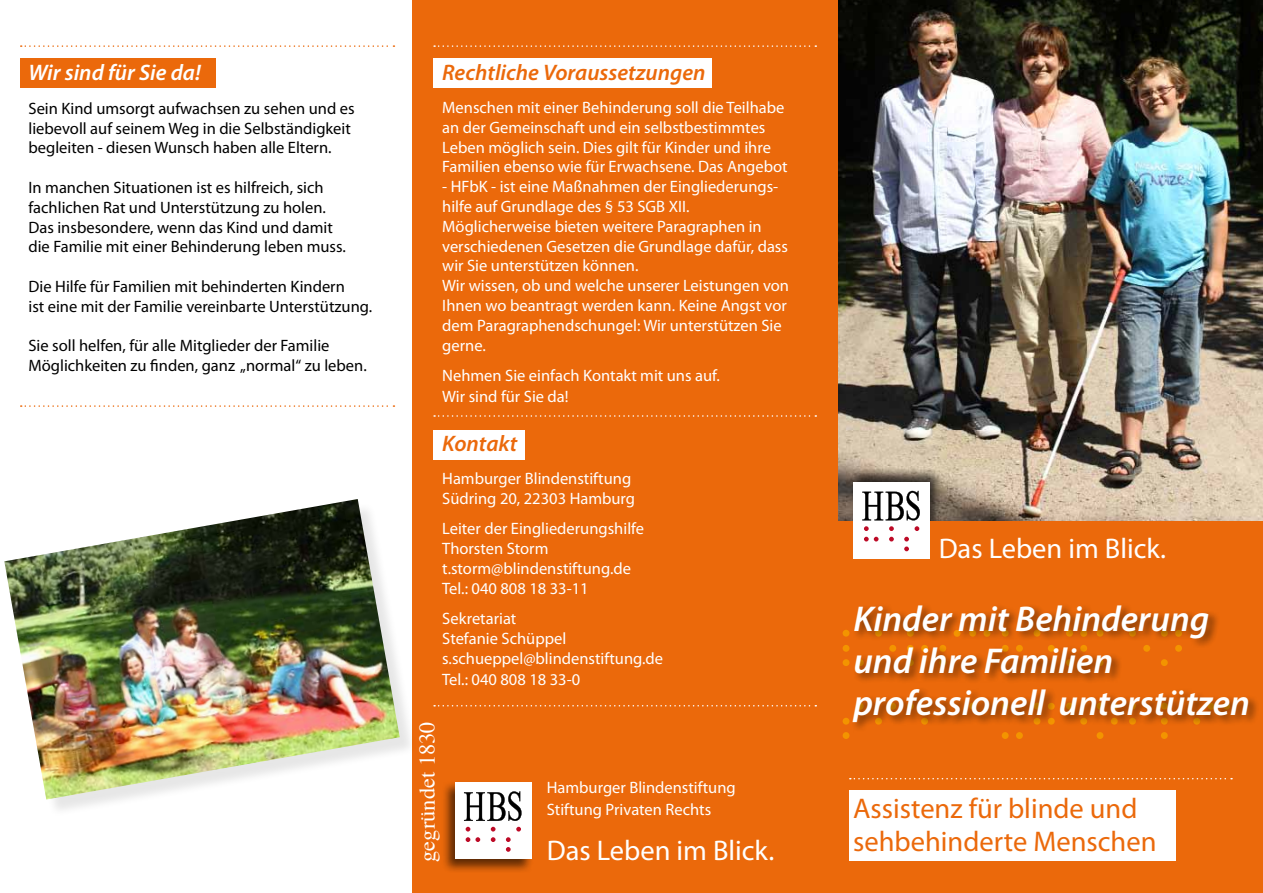
<style>
.page{position:relative;width:1263px;height:893px;background:#fff}
.page>*{position:absolute;margin:0;border:0;box-sizing:border-box;transform-origin:0 0}
.t1{font:italic 600 36px/42px "Myriad Pro";color:#fff}
.t2{font:28.5px/33px "Myriad Pro";color:#eb690b}
.t3{font:28.5px "Myriad Pro";color:#fff}
.t4{font:italic 600 22.5px "Myriad Pro";color:#eb690b}
.t5{font:italic 600 22.5px "Myriad Pro";color:#fff}
.t6{font:22.5px "Times";color:#fff}
.t7{font:16.5px/19.8px "Myriad Pro";color:#fff}
.t8{font:16.5px/19.8px "Myriad Pro";color:#000}
</style>
<div class="page">
<img style="left:838px;top:0;width:425px;height:522px">
<div style="left:850px;top:467px;width:92px;height:93px;background:#000;opacity:.6"></div>
<div style="left:20px;top:58px;width:196px;height:29px;background:#eb690b"></div>
<div style="left:412px;top:0;width:426px;height:893px;background:#eb690b"></div>
<div style="left:838px;top:522px;width:425px;height:371px;background:#eb690b"></div>
<div style="left:843px;top:718px;width:6px;height:7px;background:#f39400;border-radius:50%"></div>
<div style="left:843px;top:732px;width:6px;height:7px;background:#f39400;border-radius:50%"></div>
<div style="left:1002px;top:732px;width:7px;height:7px;background:#f39400;border-radius:50%"></div>
<div style="left:1016px;top:732px;width:7px;height:7px;background:#f39400;border-radius:50%"></div>
<div style="left:1096px;top:732px;width:7px;height:7px;background:#f39400;border-radius:50%"></div>
<div style="left:1161px;top:732px;width:7px;height:7px;background:#f39400;border-radius:50%"></div>
<div style="left:843px;top:630px;width:6px;height:7px;background:#f39400;border-radius:50%"></div>
<div style="left:843px;top:645px;width:6px;height:7px;background:#f39400;border-radius:50%"></div>
<div style="left:843px;top:659px;width:6px;height:7px;background:#f39400;border-radius:50%"></div>
<div style="left:850px;top:603px;width:408px;height:130px;background:#000;opacity:.5"></div>
<svg style="left:850px;top:778px;width:382px;height:1px"></svg>
<svg style="left:434px;top:45px;width:382px;height:2px"></svg>
<svg style="left:21px;top:405px;width:373px;height:2px"></svg>
<svg style="left:21px;top:45px;width:373px;height:2px"></svg>
<div style="left:433px;top:58px;width:278px;height:29px;background:#fff"></div>
<div style="left:433px;top:430px;width:91px;height:29px;background:#fff"></div>
<svg style="left:434px;top:415px;width:382px;height:2px"></svg>
<svg style="left:434px;top:705px;width:382px;height:1px"></svg>
<div style="left:849px;top:790px;width:327px;height:70px;background:#fff"></div>
<div style="left:7px;top:501px;width:410px;height:316px;background:#000;opacity:.1"></div>
<img style="left:4px;top:499px;width:396px;height:300px">
<div style="left:441px;top:780px;width:93px;height:93px;background:#000;opacity:.6"></div>
<div style="left:455px;top:783px;width:76px;height:76px;background:#fff"></div>
<svg style="left:464px;top:791px;width:58px;height:30px"></svg>
<svg style="left:466px;top:827px;width:4px;height:4px"></svg>
<svg style="left:466px;top:837px;width:14px;height:5px"></svg>
<svg style="left:491px;top:827px;width:4px;height:4px"></svg>
<svg style="left:491px;top:837px;width:4px;height:5px"></svg>
<svg style="left:516px;top:827px;width:5px;height:4px"></svg>
<svg style="left:506px;top:837px;width:5px;height:15px"></svg>
<div style="left:853px;top:482px;width:77px;height:76px;background:#fff"></div>
<svg style="left:862px;top:491px;width:58px;height:29px"></svg>
<svg style="left:864px;top:526px;width:5px;height:5px"></svg>
<svg style="left:864px;top:537px;width:14px;height:4px"></svg>
<svg style="left:889px;top:526px;width:5px;height:5px"></svg>
<svg style="left:889px;top:537px;width:5px;height:4px"></svg>
<svg style="left:914px;top:526px;width:5px;height:5px"></svg>
<svg style="left:904px;top:537px;width:5px;height:14px"></svg>
<h3 class="t5" style="left:28px;top:59px;width:174px">Wir sind für Sie da!</h3>
<p class="t8" style="left:28px;top:98px;width:328px">Sein Kind umsorgt aufwachsen zu sehen und es liebevoll auf seinem Weg in die Selbständigkeit begleiten - diesen Wunsch haben alle Eltern.</p>
<p class="t8" style="left:28px;top:177px;width:319px">In manchen Situationen ist es hilfreich, sich fachlichen Rat und Unterstützung zu holen.<br>Das insbesondere, wenn das Kind und damit die Familie mit einer Behinderung leben muss.</p>
<p class="t8" style="left:28px;top:276px;width:345px">Die Hilfe für Familien mit behinderten Kindern<br>ist eine mit der Familie vereinbarte Unterstützung.</p>
<p class="t8" style="left:28px;top:336px;width:340px">Sie soll helfen, für alle Mitglieder der Familie<br>Möglichkeiten zu finden, ganz „normal“ zu leben.</p>
<h3 class="t4" style="left:442px;top:58px;width:265px">Rechtliche Voraussetzungen</h3>
<p class="t7" style="left:442px;top:97px;width:347px">Menschen mit einer Behinderung soll die Teilhabe an der Gemeinschaft und ein selbstbestimmtes Leben möglich sein. Dies gilt für Kinder und ihre Familien ebenso wie für Erwachsene. Das Angebot</p>
<p class="t7" style="left:442px;top:176px;width:348px">- HFbK - ist eine Maßnahmen der Eingliederungs&shy;hilfe auf Grundlage des § 53 SGB XII.<br>Möglicherweise bieten weitere Paragraphen in verschiedenen Gesetzen die Grundlage dafür, dass wir Sie unterstützen können.<br>Wir wissen, ob und welche unserer Leistungen von Ihnen wo beantragt werden kann. Keine Angst vor dem Paragraphendschungel: Wir unterstützen Sie gerne.</p>
<p class="t7" style="left:442px;top:364px;width:279px;line-height:21.6px">Nehmen Sie einfach Kontakt mit uns auf.<br>Wir sind für Sie da!</p>
<h3 class="t4" style="left:442px;top:429px;width:76px">Kontakt</h3>
<p class="t7" style="left:442px;top:469px;width:194px">Hamburger Blindenstiftung<br>Südring 20, 22303 Hamburg</p>
<p class="t7" style="left:442px;top:519px;width:203px">Leiter der Eingliederungshilfe<br>Thorsten Storm t.storm@blindenstiftung.de<br>Tel.: 040 808 18 33-11</p>
<p class="t7" style="left:442px;top:608px;width:222px">Sekretariat<br>Stefanie Schüppel s.schueppel@blindenstiftung.de</p>
<p class="t7" style="left:442px;top:670px;width:140px">Tel.: 040 808 18 33-0</p>
<h3 class="t6" style="left:406px;top:862px;width:142px;rotate:-90deg">gegründet 1830</h3>
<p class="t7" style="left:547px;top:776px;width:190px;line-height:21.6px">Hamburger Blindenstiftung<br>Stiftung Privaten Rechts</p>
<h2 class="t3" style="left:547px;top:833px;width:229px">Das Leben im Blick.</h2>
<h2 class="t3" style="left:939px;top:530px;width:229px">Das Leben im Blick.</h2>
<h1 class="t1" style="left:853px;top:597px;width:398px">Kinder mit Behinderung und ihre Familien professionell unterstützen</h1>
<h2 class="t2" style="left:853px;top:791px;width:305px">Assistenz für blinde und sehbehinderte Menschen</h2>
</div>
